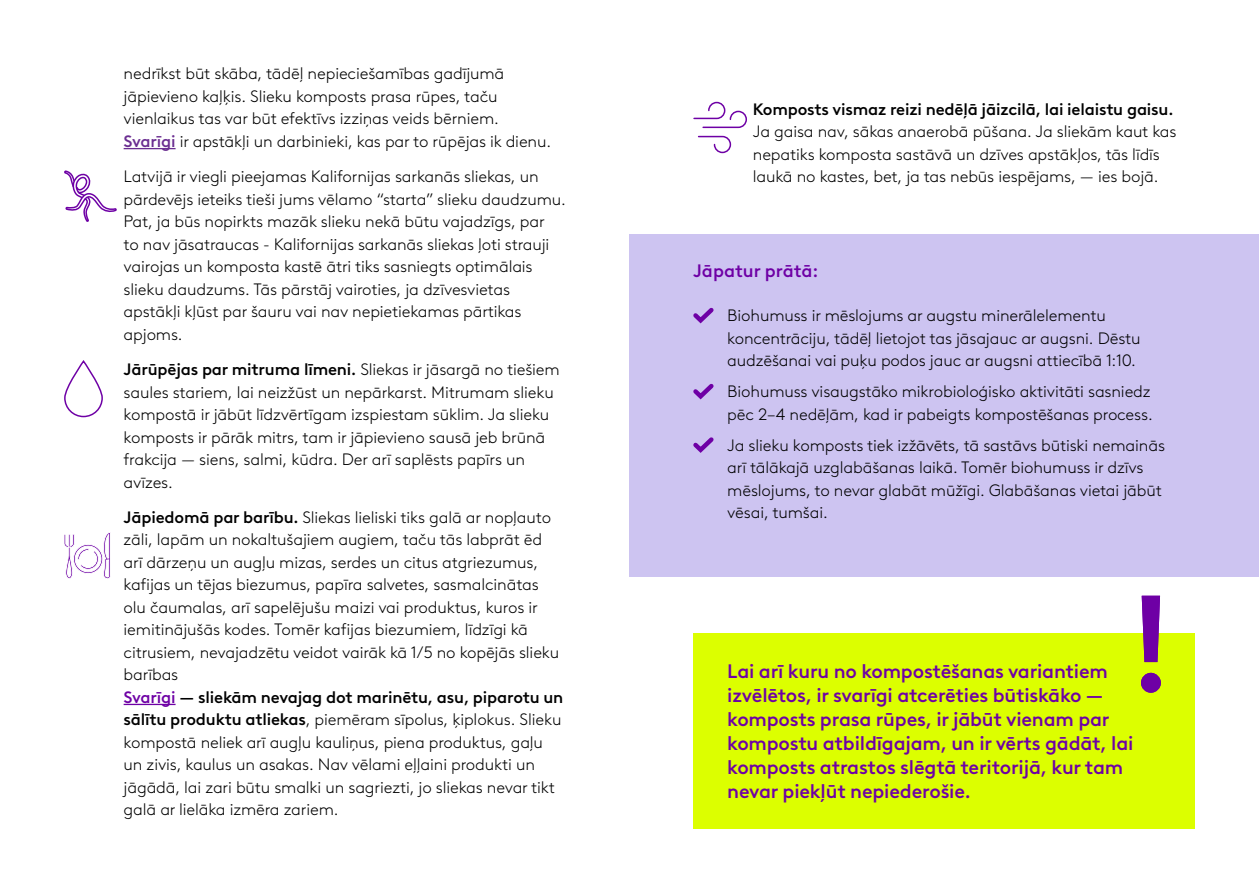
<style>
.page{position:relative;width:1259px;height:893px;background:#fff}
.page>*{position:absolute;margin:0;border:0;box-sizing:border-box;transform-origin:0 0}
.t1{font:500 19.5px/24px "Brown LL";letter-spacing:-.01em;color:#6e00a5}
.t2{font:500 18px "Brown LL";color:#6e00a5}
.t3{font:300 16.5px/22.5px "Brown LL";letter-spacing:-.01em;color:#000}
.t4{font:500 16.5px "Brown LL";letter-spacing:-.01em;color:#000}
.s1{font-weight:500;color:#6b2e91}
.s2{font-weight:500}
.s3{font-weight:500;color:#6e00a5}
</style>
<div class="page">
<div style="left:693px;top:634px;width:502px;height:195px;background:#dcff00"></div>
<div style="left:629px;top:235px;width:630px;height:342px;background:#cdc4f1"></div>
<svg style="left:693px;top:101px;width:54px;height:53px"></svg>
<svg style="left:693px;top:307px;width:21px;height:17px"></svg>
<svg style="left:693px;top:383px;width:21px;height:17px"></svg>
<svg style="left:693px;top:437px;width:21px;height:16px"></svg>
<hr style="left:124px;top:148px;width:52px;height:1px;background:#6b2e91">
<hr style="left:124px;top:704px;width:52px;height:1px;background:#6e00a5">
<svg style="left:64px;top:170px;width:53px;height:52px"></svg>
<div style="left:64px;top:360px;width:39px;height:57px;border:2px solid #6e00a5;border-radius:19px"></div>
<svg style="left:64px;top:532px;width:47px;height:47px"></svg>
<svg style="left:1141px;top:596px;width:20px;height:97px"></svg>
<p class="t3" style="left:124px;top:62px;width:429px">nedrīkst būt skāba, tādēļ nepieciešamības gadījumā jāpievieno kaļķis. Slieku komposts prasa rūpes, taču vienlaikus tas var būt efektīvs izziņas veids bērniem.<br><span class="s1">Svarīgi</span> ir apstākļi un darbinieki, kas par to rūpējas ik dienu.</p>
<p class="t3" style="left:124px;top:164px;width:444px">Latvijā ir viegli pieejamas Kalifornijas sarkanās sliekas, un pārdevējs ieteiks tieši jums vēlamo “starta” slieku daudzumu.<br>Pat, ja būs nopirkts mazāk slieku nekā būtu vajadzīgs, par<br>to nav jāsatraucas - Kalifornijas sarkanās sliekas ļoti strauji vairojas un komposta kastē ātri tiks sasniegts optimālais slieku daudzums. Tās pārstāj vairoties, ja dzīvesvietas apstākļi kļūst par šauru vai nav nepietiekamas pārtikas apjoms.</p>
<p class="t3" style="left:124px;top:357px;width:438px"><span class="s2">Jārūpējas par mitruma līmeni.</span> Sliekas ir jāsargā no tiešiem saules stariem, lai neizžūst un nepārkarst. Mitrumam slieku kompostā ir jābūt līdzvērtīgam izspiestam sūklim. Ja slieku komposts ir pārāk mitrs, tam ir jāpievieno sausā jeb brūnā frakcija — siens, salmi, kūdra. Der arī saplēsts papīrs un avīzes.</p>
<p class="t3" style="left:124px;top:505px;width:441px"><span class="s2">Jāpiedomā par barību.</span> Sliekas lieliski tiks galā ar nopļauto zāli, lapām un nokaltušajiem augiem, taču tās labprāt ēd arī dārzeņu un augļu mizas, serdes un citus atgriezumus, kafijas un tējas biezumus, papīra salvetes, sasmalcinātas olu čaumalas, arī sapelējušu maizi vai produktus, kuros ir iemitinājušās kodes. Tomēr kafijas biezumiem, līdzīgi kā citrusiem, nevajadzētu veidot vairāk kā 1/5 no kopējās slieku barības<br><span class="s3">Svarīgi</span> <span class="s2">— sliekām nevajag dot marinētu, asu, piparotu un sālītu produktu atliekas</span>, piemēram sīpolus, ķiplokus. Slieku kompostā neliek arī augļu kauliņus, piena produktus, gaļu un zivis, kaulus un asakas. Nav vēlami eļļaini produkti un jāgādā, lai zari būtu smalki un sagriezti, jo sliekas nevar tikt galā ar lielāka izmēra zariem.</p>
<p class="t4" style="left:753px;top:96px;width:422px">Komposts vismaz reizi nedēļā jāizcilā, lai ielaistu gaisu.</p>
<p class="t3" style="left:753px;top:119px;width:425px">Ja gaisa nav, sākas anaerobā pūšana. Ja sliekām kaut kas nepatiks komposta sastāvā un dzīves apstākļos, tās līdīs laukā no kastes, bet, ja tas nebūs iespējams, — ies bojā.</p>
<p class="t2" style="left:693px;top:257px;width:127px">Jāpatur prātā:</p>
<p class="t3" style="left:727px;top:303px;width:415px">Biohumuss ir mēslojums ar augstu minerālelementu koncentrāciju, tādēļ lietojot tas jāsajauc ar augsni. Dēstu audzēšanai vai puķu podos jauc ar augsni attiecībā 1:10.</p>
<p class="t3" style="left:727px;top:379px;width:427px">Biohumuss visaugstāko mikrobioloģisko aktivitāti sasniedz pēc 2–4 nedēļām, kad ir pabeigts kompostēšanas process.</p>
<p class="t3" style="left:727px;top:433px;width:439px">Ja slieku komposts tiek izžāvēts, tā sastāvs būtiski nemainās arī tālākajā uzglabāšanas laikā. Tomēr biohumuss ir dzīvs mēslojums, to nevar glabāt mūžīgi. Glabāšanas vietai jābūt vēsai, tumšai.</p>
<p class="t1" style="left:727px;top:658px;width:407px">Lai arī kuru no kompostēšanas variantiem izvēlētos, ir svarīgi atcerēties būtiskāko — komposts prasa rūpes, ir jābūt vienam par kompostu atbildīgajam, un ir vērts gādāt, lai komposts atrastos slēgtā teritorijā, kur tam nevar piekļūt nepiederošie.</p>
</div>
